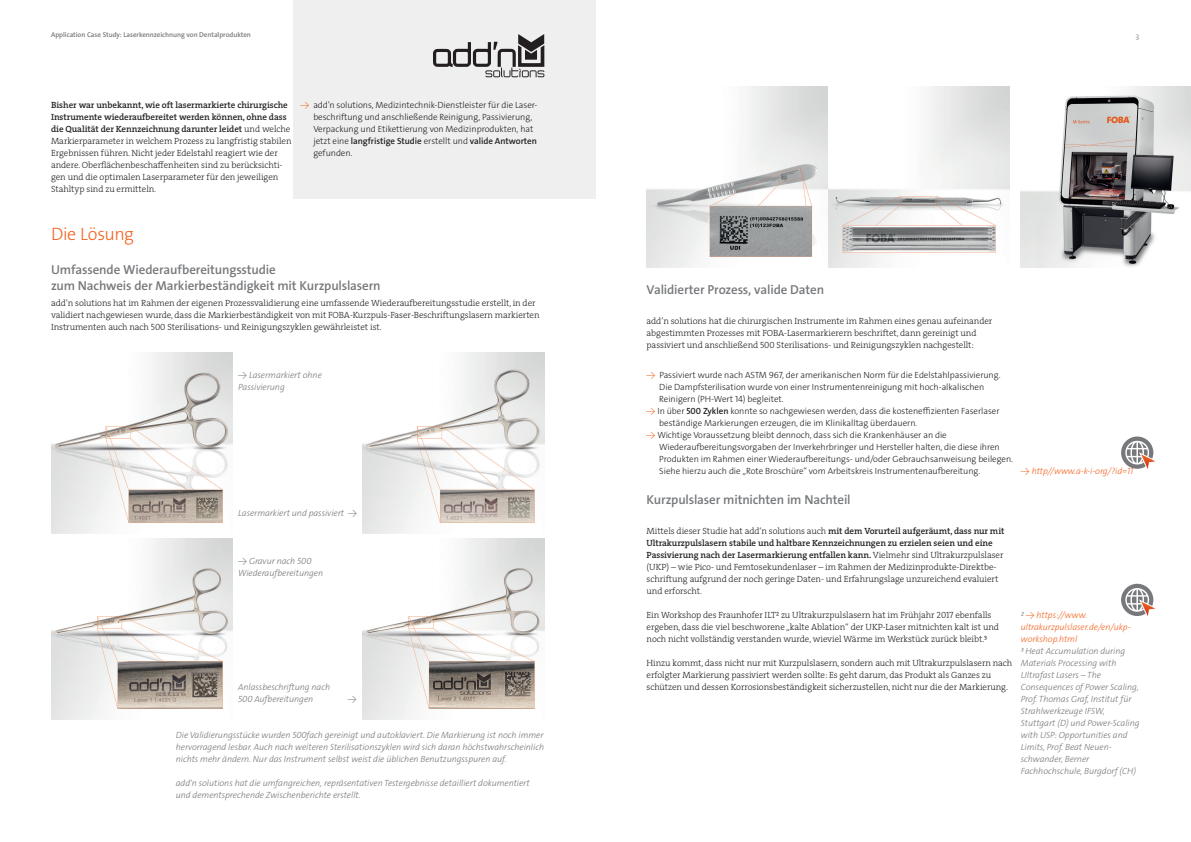
<style>
.page{position:relative;width:1191px;height:842px;background:#fff}
.page>*{position:absolute;margin:0;border:0;box-sizing:border-box;transform-origin:0 0}
.t1{font:18px "The Sans LP3 Lig";letter-spacing:-.02em;color:#f36421}
.t2{font:13px/16px "The Sans LP6 Se Bld";letter-spacing:-.01em;color:#76787b}
.t3{font:9px/12px "The Serif HP3 Lig";letter-spacing:-.005em;color:#231f20}
.t4{font:9px/12px "The Sans LP3 Lig";letter-spacing:-.005em;color:#231f20}
.t5{font:9px/12px "The Sans LP3 Lig IT";letter-spacing:-.005em;color:#76787b}
.t6{font:9px/12px "The Serif HP6 Se Bld";letter-spacing:-.005em;color:#231f20}
.t7{font:9px/12px "The Sans LP3 Lig IT";letter-spacing:-.005em;color:#f36421}
.t8{font:9px "The Sans LP6 Se Bld";letter-spacing:-.005em;color:#231f20}
.t9{font:8px "The Sans LP3 Lig";color:#76787b}
.t10{font:7px "The Sans LP6 Se Bld";letter-spacing:-.005em;color:#76787b}
.s1{font-family:"The Serif HP3 Lig"}
.s2{color:#f36421}
.s3{font-family:"The Sans LP3 Lig"}
.s4{font-family:"The Sans LP6 Se Bld"}
.s5{font-family:"The Serif HP6 Se Bld"}
.s6{color:#76787b}
</style>
<div class="page">
<div style="left:293px;top:0;width:302px;height:198px;background:#efeff0"></div>
<img style="left:51px;top:352px;width:181px;height:182px">
<img style="left:363px;top:352px;width:181px;height:182px">
<img style="left:51px;top:538px;width:181px;height:182px">
<img style="left:363px;top:538px;width:181px;height:182px">
<img style="left:646px;top:86px;width:363px;height:182px">
<img style="left:1020px;top:86px;width:171px;height:182px">
<svg style="left:433px;top:34px;width:111px;height:43px"></svg>
<svg style="left:1121px;top:436px;width:32px;height:33px"></svg>
<svg style="left:1125px;top:441px;width:30px;height:28px"></svg>
<div style="left:1121px;top:584px;width:32px;height:32px;background:#76787b;border-radius:50%"></div>
<svg style="left:1125px;top:588px;width:30px;height:28px"></svg>
<p class="t10" style="left:51px;top:30px;width:201px">Application Case Study: Laserkennzeichnung von Dentalprodukten</p>
<p class="t6" style="left:51px;top:99px;width:241px">Bisher war unbekannt, wie oft lasermarkierte chirurgische<br>Instrumente wiederaufbereitet werden können, ohne dass die Qualität der Kennzeichnung darunter leidet <span class="s1">und welche</span></p>
<p class="t3" style="left:51px;top:135px;width:242px">Markierparameter in welchem Prozess zu langfristig stabilen Ergebnissen führen. Nicht jeder Edelstahl reagiert wie der andere. Oberflächenbeschaffenheiten sind zu berücksichti&shy;gen und die optimalen Laserparameter für den jeweiligen Stahltyp sind zu ermitteln.</p>
<p class="t4" style="left:313px;top:99px;width:226px;text-indent:-13px"><span class="s2">→</span> add’n solutions, Medizintechnik-Dienstleister für die Laser&shy;beschriftung und anschließende Reinigung, Passivierung,<br>Verpackung und Etikettierung von Medizinprodukten, hat</p>
<p class="t8" style="left:313px;top:135px;width:225px"><span class="s3">jetzt eine</span> langfristige Studie <span class="s3">erstellt und</span> valide Antworten</p>
<p class="t4" style="left:313px;top:147px;width:40px">gefunden.</p>
<h1 class="t1" style="left:51px;top:222px;width:84px">Die Lösung</h1>
<h2 class="t2" style="left:51px;top:262px;width:331px">Umfassende Wiederaufbereitungsstudie<br>zum Nachweis der Markierbeständigkeit mit Kurzpulslasern</h2>
<p class="t3" style="left:51px;top:297px;width:490px">add’n solutions hat im Rahmen der eigenen Prozessvalidierung eine umfassende Wiederaufbereitungsstudie erstellt, in der validiert nachgewiesen wurde, dass die Markierbeständigkeit von mit FOBA-Kurzpuls-Faser-Beschriftungslasern markierten<br>Instrumenten auch nach 500 Sterilisations- und Reinigungszyklen gewährleistet ist.</p>
<p class="t5" style="left:238px;top:369px;width:85px">→ Lasermarkiert ohne<br>Passivierung</p>
<p class="t5" style="left:238px;top:507px;width:120px">Lasermarkiert und passiviert →</p>
<p class="t5" style="left:238px;top:555px;width:86px">→ Gravur nach 500<br>Wiederaufbereitungen</p>
<p class="t5" style="left:238px;top:681px;width:93px">Anlassbeschriftung nach<br>500 Aufbereitungen</p>
<p class="t5" style="left:348px;top:693px;width:10px">→</p>
<p class="t5" style="left:176px;top:729px;width:370px;text-align:justify">Die Validierungsstücke wurden 500fach gereinigt und autoklaviert. Die Markierung ist noch immer hervorragend lesbar. Auch nach weiteren Sterilisationszyklen wird sich daran höchstwahrscheinlich nichts mehr ändern. Nur das Instrument selbst weist die üblichen Benutzungsspuren auf.</p>
<p class="t5" style="left:176px;top:777px;width:355px">add'n solutions hat die umfangreichen, repräsentativen Testergebnisse detailliert dokumentiert und dementsprechende Zwischenberichte erstellt.</p>
<p class="t9" style="left:1135px;top:32px;width:5px">3</p>
<h2 class="t2" style="left:646px;top:282px;width:179px">Validierter Prozess, valide Daten</h2>
<p class="t3" style="left:646px;top:315px;width:347px">add’n solutions hat die chirurgischen Instrumente im Rahmen eines genau aufeinander abgestimmten Prozesses mit FOBA-Lasermarkierern beschriftet, dann gereinigt und passiviert und anschließend 500 Sterilisations- und Reinigungszyklen nachgestellt:</p>
<p class="t4" style="left:659px;top:369px;width:343px;text-indent:-13px"><span class="s2">→</span> Passiviert wurde nach ASTM 967, der amerikanischen Norm für die Edelstahlpassivierung.<br>Die Dampfsterilisation wurde von einer Instrumentenreinigung mit hoch-alkalischen<br>Reinigern (PH-Wert 14) begleitet.</p>
<p class="t4" style="left:659px;top:405px;width:342px;text-indent:-13px"><span class="s2">→</span> In über <span class="s4">500 Zyklen</span> konnte so nachgewiesen werden, dass die kosteneffizienten Faserlaser beständige Markierungen erzeugen, die im Klinikalltag überdauern.</p>
<p class="t4" style="left:659px;top:429px;width:355px;text-indent:-13px"><span class="s2">→</span> Wichtige Voraussetzung bleibt dennoch, dass sich die Krankenhäuser an die Wiederaufbereitungsvorgaben der Inverkehrbringer und Hersteller halten, die diese ihren Produkten im Rahmen einer Wiederaufbereitungs- und/oder Gebrauchsanweisung beilegen.<br>Siehe hierzu auch die „Rote Broschüre“ vom Arbeitskreis Instrumentenaufbereitung.</p>
<h2 class="t2" style="left:646px;top:492px;width:206px">Kurzpulslaser mitnichten im Nachteil</h2>
<p class="t3" style="left:646px;top:525px;width:359px">Mittels dieser Studie hat add‘n solutions auch <span class="s5">mit dem Vorurteil aufgeräumt, dass nur mit</span></p>
<p class="t6" style="left:646px;top:537px;width:358px">Ultrakurzpulslasern stabile und haltbare Kennzeichnungen zu erzielen seien und eine<br>Passivierung nach der Lasermarkierung entfallen kann. <span class="s1">Vielmehr sind Ultrakurzpulslaser</span></p>
<p class="t3" style="left:646px;top:561px;width:353px">(UKP) – wie Pico- und Femtosekundenlaser – im Rahmen der Medizinprodukte-Direktbe&shy;schriftung aufgrund der noch geringe Daten- und Erfahrungslage unzureichend evaluiert und erforscht.</p>
<p class="t3" style="left:646px;top:609px;width:354px">Ein Workshop des Fraunhofer ILT² zu Ultrakurzpulslasern hat im Frühjahr 2017 ebenfalls ergeben, dass die viel beschworene „kalte Ablation“ der UKP-Laser mitnichten kalt ist und noch nicht vollständig verstanden wurde, wieviel Wärme im Werkstück zurück bleibt.³</p>
<p class="t3" style="left:646px;top:657px;width:367px">Hinzu kommt, dass nicht nur mit Kurzpulslasern, sondern auch mit Ultrakurzpulslasern nach erfolgter Markierung passiviert werden sollte: Es geht darum, das Produkt als Ganzes zu schützen und dessen Korrosionsbeständigkeit sicherzustellen, nicht nur die der Markierung.</p>
<p class="t7" style="left:1020px;top:465px;width:114px"><span class="s3">→</span> http//www.a-k-i-org/?id=11</p>
<p class="t7" style="left:1020px;top:609px;width:111px"><span class="s6">²</span> <span class="s3">→</span> https://www. ultrakurzpulslaser.de/en/ukp&shy;workshop.html</p>
<p class="t5" style="left:1020px;top:645px;width:120px">³ Heat Accumulation during<br>Materials Processing with<br>Ultrafast Lasers – The<br>Consequences of Power Scaling,<br>Prof. Thomas Graf, Institut für<br>Strahlwerkzeuge IFSW,<br>Stuttgart (D) und Power-Scaling with USP: Opportunities and<br>Limits, Prof. Beat Neuen&shy;schwander, Berner<br>Fachhochschule, Burgdorf (CH)</p>
</div>
